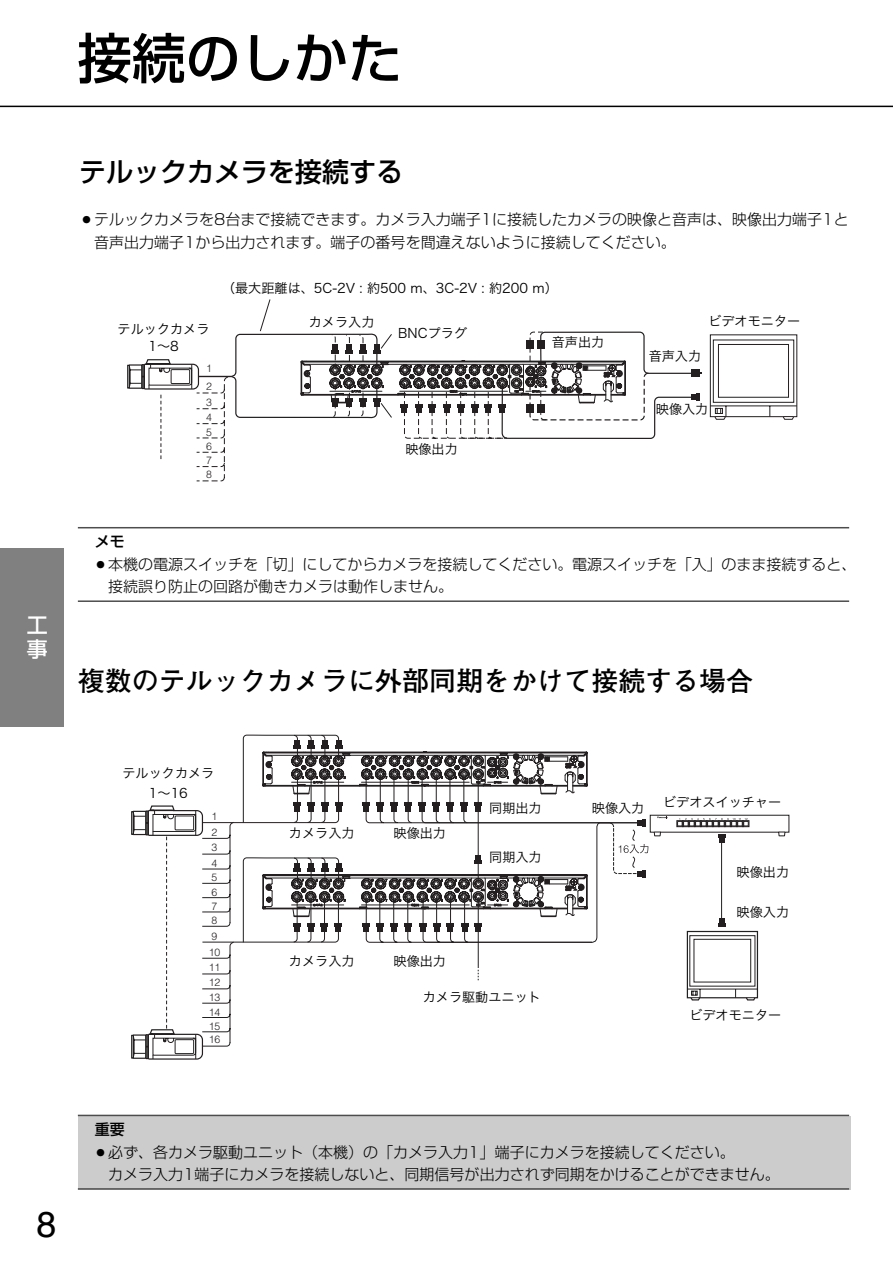
<style>
.page{position:relative;width:893px;height:1263px;background:#fff}
.page>*{position:absolute;margin:0;border:0;box-sizing:border-box;transform-origin:0 0}
.t1{font:500 54px "Shin Go";color:#000}
.t2{font:36px "Helvetica";color:#000}
.t3{font:700 27px "Futo Go B101";color:#000}
.t4{font:500 27px "Shin Go";color:#000}
.t5{font:500 21px/24px "Shin Go";color:#fff}
.t6{font:300 15px/22.5px "Shin Go";color:#000}
.t7{font:500 15px "Shin Go";color:#000}
.t8{font:13.2px/16.5px "Hira Kaku Pro W3";color:#000;text-align:center}
.t9{font:13.05px "Hira Kaku Pro W3";color:#000}
.t10{font:300 10.5px/14.5px "Helvetica";color:#231f20;text-align:justify}
</style>
<div class="page">
<hr style="left:0;top:106px;width:892px;height:1px;background:#000">
<div style="left:0;top:548px;width:64px;height:178px;background:#808080"></div>
<div style="left:78px;top:1116px;width:772px;height:73px;background:#ccc"></div>
<hr style="left:78px;top:1115px;width:771px;height:1px;background:#4d4d4d">
<hr style="left:78px;top:1188px;width:771px;height:2px;background:#4d4d4d">
<hr style="left:78px;top:527px;width:771px;height:1px;background:#4d4d4d">
<hr style="left:78px;top:600px;width:771px;height:2px;background:#4d4d4d">
<svg style="left:709px;top:334px;width:88px;height:86px"></svg>
<svg style="left:649px;top:369px;width:46px;height:70px"></svg>
<div style="left:691px;top:370px;width:9px;height:7px;background:#231f20"></div>
<svg style="left:691px;top:393px;width:8px;height:8px"></svg>
<svg style="left:127px;top:299px;width:522px;height:183px"></svg>
<svg style="left:131px;top:734px;width:658px;height:326px"></svg>
<h3 class="t5" style="left:27px;top:615px;width:22px">工事</h3>
<h1 class="t1" style="left:78px;top:38px;width:326px">接続のしかた</h1>
<h3 class="t4" style="left:79px;top:161px;width:325px">テルックカメラを接続する</h3>
<p class="t6" style="left:94px;top:210px;width:756px;text-indent:-15px">○テルックカメラを8台まで接続できます。カメラ入力端子1に接続したカメラの映像と音声は、映像出力端子1と音声出力端子1から出力されます。端子の番号を間違えないように接続してください。</p>
<p class="t8" style="left:118px;top:323px;width:93px">テルックカメラ<br>1～8</p>
<p class="t10" style="left:206px;top:363px;width:7px">1</p>
<p class="t10" style="left:206px;top:396px;width:7px">3<br>4<br>5<br>6<br>7<br>8</p>
<p class="t10" style="left:206px;top:380px;width:7px">2</p>
<p class="t8" style="left:222px;top:281px;width:337px">（最大距離は、5C-2V : 約500 m、3C-2V : 約200 m）</p>
<p class="t8" style="left:309px;top:316px;width:67px">カメラ入力</p>
<p class="t8" style="left:398px;top:327px;width:70px">BNCプラグ</p>
<p class="t9" style="left:405px;top:444px;width:54px">映像出力</p>
<p class="t8" style="left:551px;top:336px;width:54px">音声出力</p>
<p class="t8" style="left:648px;top:349px;width:54px">音声入力</p>
<p class="t8" style="left:708px;top:314px;width:93px">ビデオモニター</p>
<p class="t8" style="left:656px;top:403px;width:54px">映像入力</p>
<p class="t7" style="left:95px;top:536px;width:31px">メモ</p>
<p class="t6" style="left:108px;top:555px;width:750px;text-indent:-15px">○本機の電源スイッチを「切」にしてからカメラを接続してください。電源スイッチを「入」のまま接続すると、接続誤り防止の回路が働きカメラは動作しません。</p>
<h3 class="t3" style="left:78px;top:671px;width:677px">複数のテルックカメラに外部同期をかけて接続する場合</h3>
<p class="t8" style="left:122px;top:765px;width:93px;line-height:19.6px">テルックカメラ<br>1～16</p>
<p class="t10" style="left:212px;top:810px;width:7px">1</p>
<p class="t10" style="left:212px;top:826px;width:7px">2<br>3<br>4<br>5<br>6<br>7<br>8</p>
<p class="t10" style="left:209px;top:946px;width:13px">10<br>11<br>12<br>13<br>14<br>15<br>16</p>
<p class="t10" style="left:212px;top:930px;width:7px">9</p>
<p class="t8" style="left:289px;top:827px;width:67px">カメラ入力</p>
<p class="t8" style="left:393px;top:827px;width:54px">映像出力</p>
<p class="t8" style="left:289px;top:955px;width:67px">カメラ入力</p>
<p class="t8" style="left:393px;top:954px;width:54px">映像出力</p>
<p class="t8" style="left:489px;top:802px;width:54px">同期出力</p>
<p class="t8" style="left:592px;top:801px;width:54px">映像入力</p>
<p class="t8" style="left:663px;top:796px;width:120px">ビデオスイッチャー</p>
<p class="t8" style="left:489px;top:850px;width:54px">同期入力</p>
<p class="t8" style="left:736px;top:865px;width:54px">映像出力</p>
<p class="t8" style="left:736px;top:905px;width:54px">映像入力</p>
<p class="t8" style="left:423px;top:990px;width:120px">カメラ駆動ユニット</p>
<p class="t8" style="left:689px;top:1009px;width:93px">ビデオモニター</p>
<h2 class="t2" style="left:37px;top:1209px;width:22px">8</h2>
<p class="t7" style="left:95px;top:1124px;width:31px">重要</p>
<p class="t6" style="left:108px;top:1143px;width:673px;text-indent:-15px">○必ず、各カメラ駆動ユニット（本機）の「カメラ入力1」端子にカメラを接続してください。<br>カメラ入力1端子にカメラを接続しないと、同期信号が出力されず同期をかけることができません。</p>
</div>
